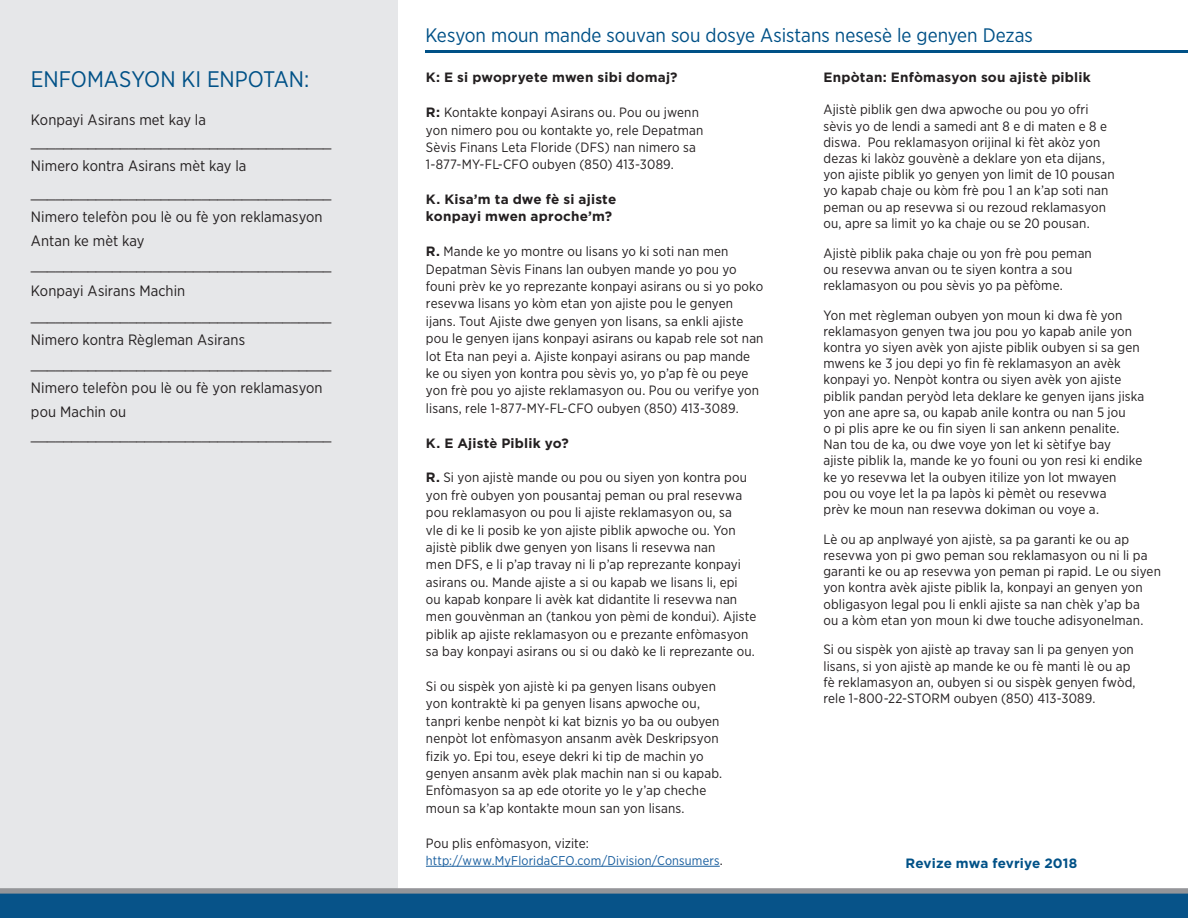
<style>
.page{position:relative;width:1188px;height:918px;background:#fff}
.page>*{position:absolute;margin:0;border:0;box-sizing:border-box;transform-origin:0 0}
.t1{font:22.5px "Gotham Narrow";color:#005187}
.t2{font:19.5px "Gotham Narrow";color:#005187}
.t3{font:15px/24px "Gotham Narrow";letter-spacing:.005em;color:#231f20}
.t4{font:13.5px/17.4px "Gotham Narrow";letter-spacing:.01em;color:#231f20}
.t5{font:700 13.5px/17.4px "Gotham";letter-spacing:.015em;color:#231f20}
.t6{font:700 13.5px "Gotham";letter-spacing:.005em;color:#005187}
.t7{font:12.75px "Gotham Narrow";letter-spacing:.01em;color:#175d9e}
.s1{font-family:"Gotham";font-weight:700}
.s2{font-size:13.05px}
.s3{font-size:13.5px;color:#231f20}
</style>
<div class="page">
<div style="left:0;top:0;width:397px;height:911px;background:#e6e7e9"></div>
<hr style="left:426px;top:866px;width:294px;height:1px;background:#175d9e">
<hr style="left:426px;top:50px;width:762px;height:3px;background:#005187">
<img style="left:0;top:889px;width:1188px;height:29px">
<h1 class="t1" style="left:31px;top:65px;width:280px">ENFOMASYON KI ENPOTAN:</h1>
<p class="t3" style="left:31px;top:108px;width:302px;line-height:22.5px">Konpayi Asirans met kay la _____________________________________</p>
<p class="t3" style="left:31px;top:152px;width:302px;line-height:27px">Nimero kontra Asirans mèt kay la _____________________________________</p>
<p class="t3" style="left:31px;top:205px;width:302px">Nimero telefòn pou lè ou fè yon reklamasyon<br>Antan ke mèt kay _____________________________________</p>
<p class="t3" style="left:31px;top:277px;width:302px;line-height:25.5px">Konpayi Asirans Machin _____________________________________</p>
<p class="t3" style="left:31px;top:328px;width:302px">Nimero kontra Règleman Asirans _____________________________________<br>Nimero telefòn pou lè ou fè yon reklamasyon pou Machin ou</p>
<p class="t3" style="left:31px;top:422px;width:302px">_____________________________________</p>
<h2 class="t2" style="left:426px;top:23px;width:609px">Kesyon moun mande souvan sou dosye Asistans nesesè le genyen Dezas</h2>
<p class="t5" style="left:824px;top:69px;width:269px">Enpòtan: Enfòmasyon sou ajistè piblik</p>
<p class="t4" style="left:824px;top:101px;width:293px;line-height:16.2px">Ajistè piblik gen dwa apwoche ou pou yo ofri sèvis yo de lendi a samedi ant 8 e di maten e 8 e diswa. Pou reklamasyon orijinal ki fèt akòz yon dezas ki lakòz gouvènè a deklare yon eta dijans, yon ajiste piblik yo genyen yon limit de 10 pousan yo kapab chaje ou kòm frè pou 1 an k’ap soti nan peman ou ap resevwa si ou rezoud reklamasyon ou, apre sa limit yo ka chaje ou se 20 pousan.</p>
<p class="t4" style="left:824px;top:244px;width:270px;line-height:16.2px">Ajistè piblik paka chaje ou yon frè pou peman ou resevwa anvan ou te siyen kontra a sou reklamasyon ou pou sèvis yo pa pèfòme.</p>
<p class="t4" style="left:824px;top:307px;width:322px;line-height:16.2px">Yon met règleman oubyen yon moun ki dwa fè yon reklamasyon genyen twa jou pou yo kapab anile yon kontra yo siyen avèk yon ajiste piblik oubyen si sa gen mwens ke 3 jou depi yo fin fè reklamasyon an avèk konpayi yo. Nenpòt kontra ou siyen avèk yon ajiste piblik pandan peryòd leta deklare ke genyen ijans jiska yon ane apre sa, ou kapab anile kontra ou nan 5 jou<br>o pi plis apre ke ou fin siyen li san ankenn penalite.<br>Nan tou de ka, ou dwe voye yon let ki sètifye bay ajiste piblik la, mande ke yo founi ou yon resi ki endike ke yo resevwa let la oubyen itilize yon lot mwayen<br>pou ou voye let la pa lapòs ki pèmèt ou resevwa<br>prèv ke moun nan resevwa dokiman ou voye a.</p>
<p class="t4" style="left:824px;top:531px;width:339px;line-height:16.2px">Lè ou ap anplwayé yon ajistè, sa pa garanti ke ou ap resevwa yon pi gwo peman sou reklamasyon ou ni li pa garanti ke ou ap resevwa yon peman pi rapid. Le ou siyen yon kontra avèk ajiste piblik la, konpayi an genyen yon obligasyon legal pou li enkli ajiste sa nan chèk y’ap ba<br>ou a kòm etan yon moun ki dwe touche adisyonelman.</p>
<p class="t4" style="left:824px;top:641px;width:314px;line-height:16.2px">Si ou sispèk yon ajistè ap travay san li pa genyen yon lisans, si yon ajistè ap mande ke ou fè manti lè ou ap fè reklamasyon an, oubyen si ou sispèk genyen fwòd, rele 1-800-22-STORM oubyen (850) 413-3089.</p>
<p class="t5" style="left:426px;top:69px;width:253px">K: E si pwopryete mwen sibi domaj?</p>
<p class="t4" style="left:426px;top:103px;width:279px"><span class="s1">R:</span> Kontakte konpayi Asirans ou. Pou ou jwenn yon nimero pou ou kontakte yo, rele Depatman Sèvis Finans Leta Floride (DFS) nan nimero sa 1-877-MY-FL-CFO oubyen (850) 413-3089.</p>
<p class="t5" style="left:426px;top:191px;width:192px">K. Kisa’m ta dwe fè si ajiste konpayi mwen aproche’m?</p>
<p class="t4" style="left:426px;top:243px;width:339px"><span class="s1">R.</span> Mande ke yo montre ou lisans yo ki soti nan men Depatman Sèvis Finans lan oubyen mande yo pou yo founi prèv ke yo reprezante konpayi asirans ou si yo poko resevwa lisans yo kòm etan yon ajiste pou le genyen ijans. Tout Ajiste dwe genyen yon lisans, sa enkli ajiste pou le genyen ijans konpayi asirans ou kapab rele sot nan lot Eta nan peyi a. Ajiste konpayi asirans ou pap mande ke ou siyen yon kontra pou sèvis yo, yo p’ap fè ou peye yon frè pou yo ajiste reklamasyon ou. Pou ou verifye yon lisans, rele 1-877-MY-FL-CFO oubyen (850) 413-3089.</p>
<p class="t5" style="left:426px;top:434px;width:144px">K. E Ajist<span class="s2">è</span> Piblik yo?</p>
<p class="t4" style="left:426px;top:469px;width:332px"><span class="s1">R.</span> Si yon ajistè mande ou pou ou siyen yon kontra pou yon frè oubyen yon pousantaj peman ou pral resevwa pou reklamasyon ou pou li ajiste reklamasyon ou, sa<br>vle di ke li posib ke yon ajiste piblik apwoche ou. Yon ajistè piblik dwe genyen yon lisans li resevwa nan<br>men DFS, e li p’ap travay ni li p’ap reprezante konpayi asirans ou. Mande ajiste a si ou kapab we lisans li, epi<br>ou kapab konpare li avèk kat didantite li resevwa nan men gouvènman an (tankou yon pèmi de kondui). Ajiste piblik ap ajiste reklamasyon ou e prezante enfòmasyon sa bay konpayi asirans ou si ou dakò ke li reprezante ou.</p>
<p class="t4" style="left:426px;top:677px;width:298px">Si ou sispèk yon ajistè ki pa genyen lisans oubyen yon kontraktè ki pa genyen lisans apwoche ou, tanpri kenbe nenpòt ki kat biznis yo ba ou oubyen nenpòt lot enfòmasyon ansanm avèk Deskripsyon fizik yo. Epi tou, eseye dekri ki tip de machin yo genyen ansanm avèk plak machin nan si ou kapab.<br>Enfòmasyon sa ap ede otorite yo le y’ap cheche moun sa k’ap kontakte moun san yon lisans.</p>
<p class="t4" style="left:426px;top:834px;width:164px">Pou plis enfòmasyon, vizite:</p>
<p class="t7" style="left:426px;top:853px;width:298px">http://www.MyFloridaCFO.com/Division/Consumers<span class="s3">.</span></p>
<p class="t6" style="left:906px;top:855px;width:173px">Revize mwa fevriye 2018</p>
</div>
